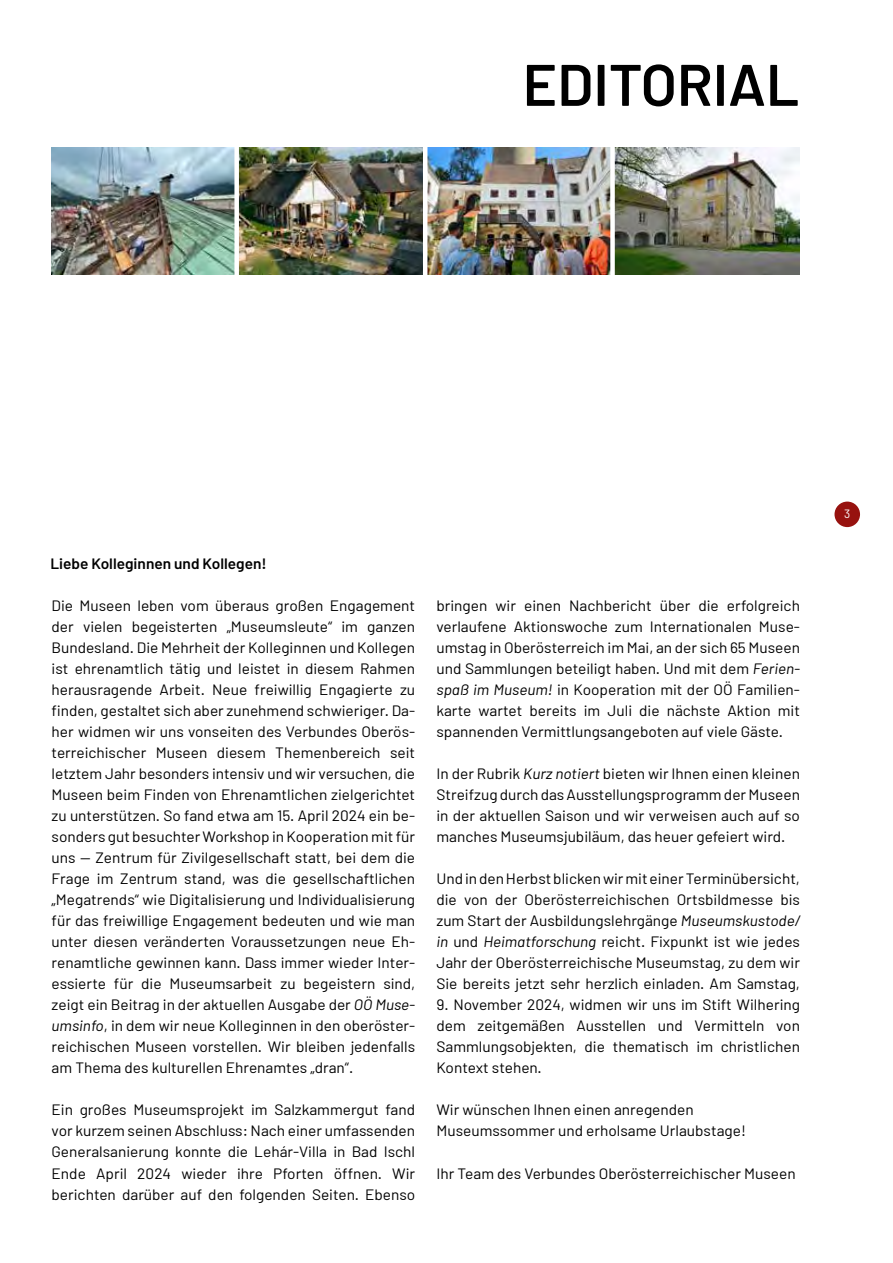
<style>
.page{position:relative;width:893px;height:1263px;background:#fff}
.page>*{position:absolute;margin:0;border:0;box-sizing:border-box;transform-origin:0 0}
.t1{font:600 58.5px "Barlow";color:#000}
.t2{font:15px/21px "Barlow";color:#000;text-align:justify}
.t3{font:600 15px "Barlow";color:#000}
.t4{font:12px "Barlow";color:#fff}
.s1{font-style:italic}
</style>
<div class="page">
<div style="left:834px;top:502px;width:26px;height:25px;background:#97120f;border-radius:50%"></div>
<img style="left:615px;top:148px;width:184px;height:126px">
<img style="left:427px;top:148px;width:183px;height:126px">
<img style="left:239px;top:148px;width:184px;height:126px">
<img style="left:51px;top:148px;width:183px;height:126px">
<h1 class="t1" style="left:523px;top:48px;width:278px">EDITORIAL</h1>
<p class="t3" style="left:50px;top:554px;width:218px">Liebe Kolleginnen und Kollegen!</p>
<p class="t2" style="left:52px;top:594px;width:365px">Die Museen leben vom überaus großen Engagement der vielen begeisterten „Museumsleute“ im ganzen Bundesland. Die Mehrheit der Kolleginnen und Kollegen ist ehrenamtlich tätig und leistet in diesem Rahmen herausragende Arbeit. Neue freiwillig Engagierte zu finden, gestaltet sich aber zunehmend schwieriger. Da&shy;her widmen wir uns vonseiten des Verbundes Oberös&shy;terreichischer Museen diesem Themenbereich seit letztem Jahr besonders intensiv und wir versuchen, die Museen beim Finden von Ehrenamtlichen zielgerichtet zu unterstützen. So fand etwa am 15. April 2024 ein be&shy;sonders gut besuchter Workshop in Kooperation mit für uns — Zentrum für Zivilgesellschaft statt, bei dem die Frage im Zentrum stand, was die gesellschaftlichen „Megatrends“ wie Digitalisierung und Individualisierung für das freiwillige Engagement bedeuten und wie man unter diesen veränderten Voraussetzungen neue Eh&shy;renamtliche gewinnen kann. Dass immer wieder Inter&shy;essierte für die Museumsarbeit zu begeistern sind, zeigt ein Beitrag in der aktuellen Ausgabe der <span class="s1">OÖ Muse&shy;umsinfo</span>, in dem wir neue Kolleginnen in den oberöster&shy;reichischen Museen vorstellen. Wir bleiben jedenfalls am Thema des kulturellen Ehrenamtes „dran“.</p>
<p class="t2" style="left:52px;top:1099px;width:365px">Ein großes Museumsprojekt im Salzkammergut fand vor kurzem seinen Abschluss: Nach einer umfassenden Generalsanierung konnte die Lehár-Villa in Bad Ischl Ende April 2024 wieder ihre Pforten öffnen. Wir berichten darüber auf den folgenden Seiten. Ebenso</p>
<p class="t2" style="left:436px;top:594px;width:365px">bringen wir einen Nachbericht über die erfolgreich verlaufene Aktionswoche zum Internationalen Muse&shy;umstag in Oberösterreich im Mai, an der sich 65 Museen und Sammlungen beteiligt haben. Und mit dem <span class="s1">Ferien&shy;spaß im Museum!</span> in Kooperation mit der OÖ Familien&shy;karte wartet bereits im Juli die nächste Aktion mit spannenden Vermittlungsangeboten auf viele Gäste.</p>
<p class="t2" style="left:436px;top:763px;width:365px">In der Rubrik <span class="s1">Kurz notiert</span> bieten wir Ihnen einen kleinen Streifzug durch das Ausstellungsprogramm der Museen in der aktuellen Saison und wir verweisen auch auf so manches Museumsjubiläum, das heuer gefeiert wird.</p>
<p class="t2" style="left:436px;top:868px;width:365px">Und in den Herbst blicken wir mit einer Terminübersicht, die von der Oberösterreichischen Ortsbildmesse bis zum Start der Ausbildungslehrgänge <span class="s1">Museumskustode/ in</span> und <span class="s1">Heimatforschung</span> reicht. Fixpunkt ist wie jedes Jahr der Oberösterreichische Museumstag, zu dem wir Sie bereits jetzt sehr herzlich einladen. Am Samstag,</p>
<p class="t2" style="left:436px;top:994px;width:365px">9. November 2024, widmen wir uns im Stift Wilhering dem zeitgemäßen Ausstellen und Vermitteln von Sammlungsobjekten, die thematisch im christlichen Kontext stehen.</p>
<p class="t2" style="left:436px;top:1099px;width:311px">Wir wünschen Ihnen einen anregenden<br>Museumssommer und erholsame Urlaubstage!</p>
<p class="t2" style="left:436px;top:1162px;width:361px">Ihr Team des Verbundes Oberösterreichischer Museen</p>
<p class="t4" style="left:844px;top:506px;width:8px">3</p>
</div>
